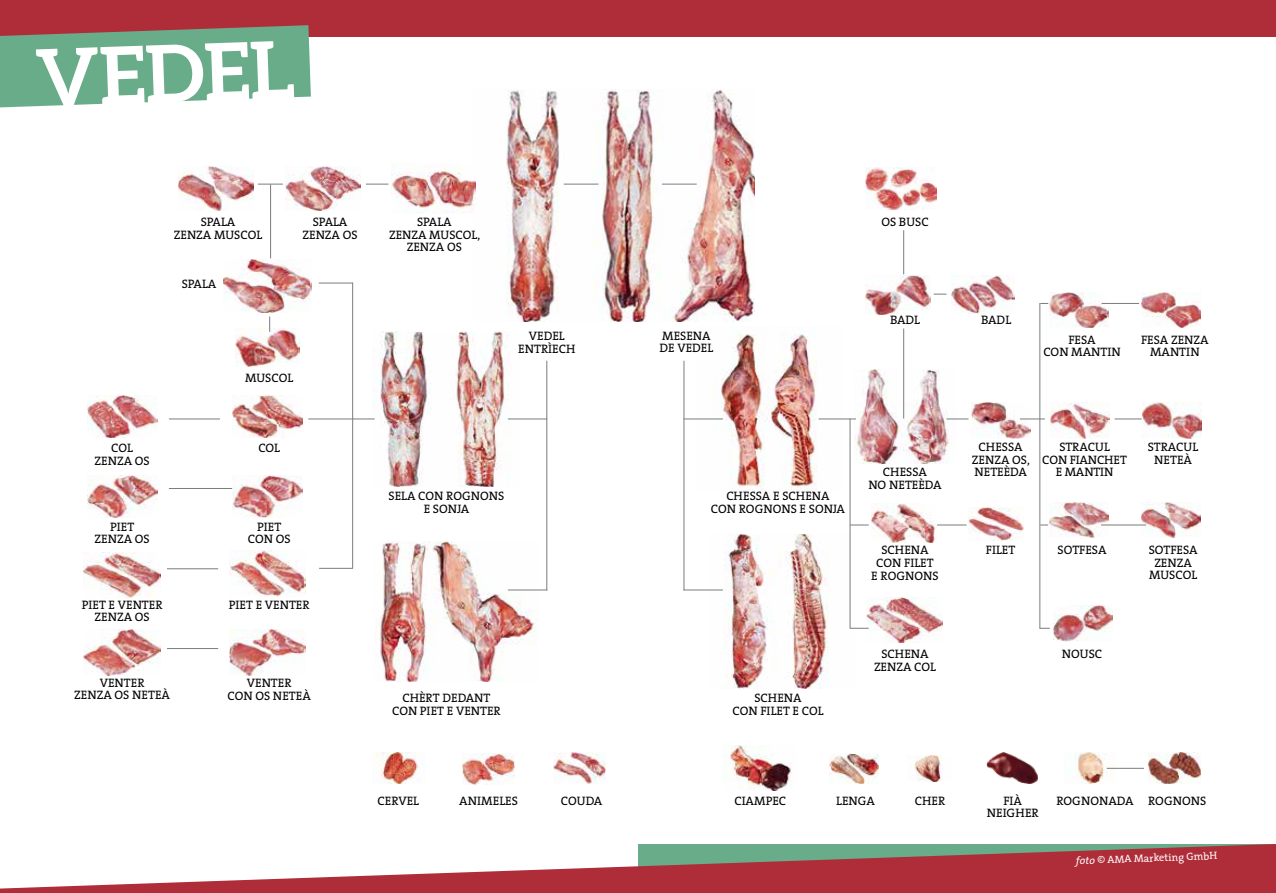
<style>
.page{position:relative;width:1276px;height:893px;background:#fff}
.page>*{position:absolute;margin:0;border:0;box-sizing:border-box;transform-origin:0 0}
.t1{font:700 79.5px "Aleo";color:#fff}
.t2{font:12.3px/12.6px "The Serif Caps";color:#000;text-align:center}
.t3{font:10.5px "The Serif";color:#fff}
.s1{font-style:italic}
</style>
<div class="page">
<div style="left:0;top:0;width:1276px;height:36px;background:#af2c39"></div>
<img style="left:475px;top:90px;width:279px;height:232px">
<img style="left:391px;top:163px;width:84px;height:51px">
<img style="left:372px;top:332px;width:147px;height:154px">
<img style="left:697px;top:334px;width:147px;height:157px">
<img style="left:854px;top:369px;width:101px;height:94px">
<img style="left:709px;top:534px;width:147px;height:155px">
<img style="left:375px;top:541px;width:162px;height:141px">
<img style="left:286px;top:166px;width:75px;height:45px">
<img style="left:223px;top:260px;width:89px;height:53px">
<img style="left:235px;top:328px;width:65px;height:39px">
<img style="left:232px;top:395px;width:71px;height:42px">
<img style="left:232px;top:475px;width:71px;height:43px">
<img style="left:229px;top:551px;width:77px;height:46px">
<img style="left:84px;top:552px;width:77px;height:46px">
<img style="left:84px;top:629px;width:77px;height:46px">
<img style="left:229px;top:629px;width:77px;height:46px">
<img style="left:87px;top:395px;width:70px;height:42px">
<img style="left:87px;top:475px;width:70px;height:43px">
<img style="left:179px;top:166px;width:75px;height:45px">
<img style="left:865px;top:276px;width:65px;height:39px">
<img style="left:871px;top:504px;width:65px;height:39px">
<img style="left:866px;top:597px;width:76px;height:46px">
<img style="left:951px;top:276px;width:64px;height:38px">
<img style="left:1050px;top:292px;width:59px;height:36px">
<img style="left:462px;top:753px;width:52px;height:31px">
<img style="left:376px;top:753px;width:48px;height:31px">
<img style="left:553px;top:753px;width:52px;height:31px">
<img style="left:1149px;top:753px;width:51px;height:31px">
<img style="left:1064px;top:753px;width:52px;height:31px">
<img style="left:987px;top:753px;width:51px;height:31px">
<img style="left:913px;top:755px;width:29px;height:26px">
<img style="left:829px;top:753px;width:50px;height:30px">
<img style="left:723px;top:746px;width:68px;height:45px">
<img style="left:1050px;top:403px;width:59px;height:35px">
<img style="left:1050px;top:502px;width:59px;height:35px">
<img style="left:1053px;top:606px;width:59px;height:35px">
<img style="left:971px;top:403px;width:59px;height:35px">
<img style="left:968px;top:507px;width:56px;height:34px">
<img style="left:1141px;top:292px;width:59px;height:36px">
<img style="left:1142px;top:403px;width:59px;height:35px">
<img style="left:1141px;top:502px;width:59px;height:35px">
<img style="left:865px;top:167px;width:71px;height:43px">
<hr style="left:546px;top:361px;width:1px;height:229px;background:#7b7c7e">
<svg style="left:269px;top:317px;width:1px;height:15px"></svg>
<hr style="left:270px;top:185px;width:1px;height:73px;background:#7b7c7e">
<hr style="left:352px;top:283px;width:1px;height:285px;background:#7b7c7e">
<hr style="left:683px;top:361px;width:1px;height:229px;background:#7b7c7e">
<hr style="left:849px;top:418px;width:1px;height:211px;background:#7b7c7e">
<hr style="left:1039px;top:303px;width:1px;height:326px;background:#7b7c7e">
<hr style="left:903px;top:329px;width:1px;height:89px;background:#7b7c7e">
<hr style="left:903px;top:230px;width:1px;height:44px;background:#7b7c7e">
<svg style="left:366px;top:184px;width:22px;height:1px"></svg>
<hr style="left:564px;top:184px;width:34px;height:1px;background:#7b7c7e">
<hr style="left:662px;top:184px;width:35px;height:1px;background:#7b7c7e">
<hr style="left:319px;top:283px;width:34px;height:1px;background:#7b7c7e">
<hr style="left:319px;top:568px;width:34px;height:1px;background:#7b7c7e">
<hr style="left:167px;top:568px;width:51px;height:1px;background:#7b7c7e">
<hr style="left:167px;top:648px;width:51px;height:1px;background:#7b7c7e">
<svg style="left:258px;top:184px;width:25px;height:1px"></svg>
<hr style="left:508px;top:418px;width:39px;height:1px;background:#7b7c7e">
<hr style="left:308px;top:418px;width:67px;height:1px;background:#7b7c7e">
<hr style="left:169px;top:418px;width:51px;height:1px;background:#7b7c7e">
<hr style="left:169px;top:488px;width:63px;height:1px;background:#7b7c7e">
<hr style="left:683px;top:418px;width:40px;height:1px;background:#7b7c7e">
<hr style="left:818px;top:418px;width:38px;height:1px;background:#7b7c7e">
<svg style="left:850px;top:524px;width:19px;height:1px"></svg>
<svg style="left:850px;top:628px;width:19px;height:1px"></svg>
<svg style="left:937px;top:524px;width:29px;height:1px"></svg>
<hr style="left:1101px;top:303px;width:38px;height:1px;background:#7b7c7e">
<hr style="left:1101px;top:524px;width:45px;height:1px;background:#7b7c7e">
<hr style="left:1106px;top:768px;width:38px;height:1px;background:#7b7c7e">
<svg style="left:946px;top:418px;width:22px;height:1px"></svg>
<svg style="left:933px;top:294px;width:13px;height:1px"></svg>
<svg style="left:1020px;top:418px;width:25px;height:1px"></svg>
<svg style="left:1114px;top:418px;width:27px;height:1px"></svg>
<hr style="left:508px;top:589px;width:39px;height:1px;background:#7b7c7e">
<hr style="left:683px;top:589px;width:40px;height:1px;background:#7b7c7e">
<svg style="left:0;top:25px;width:311px;height:82px;background:#77a88b"></svg>
<svg style="left:0;top:844px;width:1276px;height:49px;fill:#af2c39"></svg>
<h1 class="t1" style="left:34px;top:32px;width:261px;rotate:-2deg">VEDEL</h1>
<p class="t2" style="left:201px;top:215px;width:36px">SPALA</p>
<p class="t2" style="left:881px;top:215px;width:49px">OS BUSC</p>
<p class="t2" style="left:174px;top:228px;width:90px">ZENZA MUSCOL</p>
<p class="t2" style="left:302px;top:215px;width:57px">SPALA<br>ZENZA OS</p>
<p class="t2" style="left:389px;top:215px;width:93px">SPALA<br>ZENZA MUSCOL,<br>ZENZA OS</p>
<p class="t2" style="left:182px;top:277px;width:36px">SPALA</p>
<p class="t2" style="left:890px;top:313px;width:31px">BADL</p>
<p class="t2" style="left:518px;top:330px;width:58px">VEDEL<br>ENTRÌECH</p>
<p class="t2" style="left:659px;top:329px;width:55px;text-align:left">MESENA<br>DE VEDEL</p>
<p class="t2" style="left:245px;top:371px;width:50px">MUSCOL</p>
<p class="t2" style="left:95px;top:441px;width:57px">COL<br>ZENZA OS</p>
<p class="t2" style="left:258px;top:441px;width:23px">COL</p>
<p class="t2" style="left:868px;top:465px;width:75px">CHESSA<br>NO NETEèDA</p>
<p class="t2" style="left:388px;top:489px;width:117px">SELA CON ROGNONS<br>E SONJA</p>
<p class="t2" style="left:711px;top:489px;width:136px">CHESSA E SCHENA<br>CON ROGNONS E SONJA</p>
<p class="t2" style="left:95px;top:520px;width:57px">PIET<br>ZENZA OS</p>
<p class="t2" style="left:248px;top:520px;width:44px">PIET<br>CON OS</p>
<p class="t2" style="left:871px;top:543px;width:69px">SCHENA<br>CON FILET<br>E ROGNONS</p>
<p class="t2" style="left:82px;top:598px;width:82px">PIET E VENTER<br>ZENZA OS</p>
<p class="t2" style="left:229px;top:598px;width:82px">PIET E VENTER</p>
<p class="t2" style="left:874px;top:647px;width:63px">SCHENA<br>ZENZA COL</p>
<p class="t2" style="left:74px;top:676px;width:97px">VENTER<br>ZENZA OS NETEà</p>
<p class="t2" style="left:227px;top:676px;width:85px">VENTER<br>CON OS NETEà</p>
<p class="t2" style="left:392px;top:691px;width:110px">CHèRT DEDANT<br>CON PIET E VENTER</p>
<p class="t2" style="left:732px;top:691px;width:93px">SCHENA<br>CON FILET E COL</p>
<p class="t2" style="left:981px;top:313px;width:31px">BADL</p>
<p class="t2" style="left:1043px;top:333px;width:79px">FESA<br>CON MANTIN</p>
<p class="t2" style="left:1141px;top:333px;width:69px">FESA ZENZA<br>MANTIN</p>
<p class="t2" style="left:972px;top:440px;width:59px">CHESSA<br>ZENZA OS,<br>NETEèDA</p>
<p class="t2" style="left:1042px;top:440px;width:86px">STRACUL<br>CON FIANCHET<br>E MANTIN</p>
<p class="t2" style="left:1147px;top:440px;width:52px">STRACUL<br>NETEà</p>
<p class="t2" style="left:986px;top:543px;width:31px">FILET</p>
<p class="t2" style="left:1057px;top:543px;width:50px">SOTFESA</p>
<p class="t2" style="left:1148px;top:543px;width:50px">SOTFESA<br>ZENZA<br>MUSCOL</p>
<p class="t2" style="left:1062px;top:647px;width:42px">NOUSC</p>
<p class="t2" style="left:378px;top:794px;width:43px">CERVEL</p>
<p class="t2" style="left:459px;top:794px;width:60px">ANIMELES</p>
<p class="t2" style="left:561px;top:794px;width:43px">COUDA</p>
<p class="t2" style="left:734px;top:794px;width:53px">CIAMPEC</p>
<p class="t2" style="left:836px;top:794px;width:40px">LENGA</p>
<p class="t2" style="left:914px;top:794px;width:32px">CHER</p>
<p class="t2" style="left:986px;top:794px;width:54px">FIà<br>NEIGHER</p>
<p class="t2" style="left:1056px;top:794px;width:151px">ROGNONADA ROGNONS</p>
<p class="t3" style="left:1076px;top:852px;width:143px;rotate:-2deg"><span class="s1">foto</span> © AMA Marketing GmbH</p>
</div>
